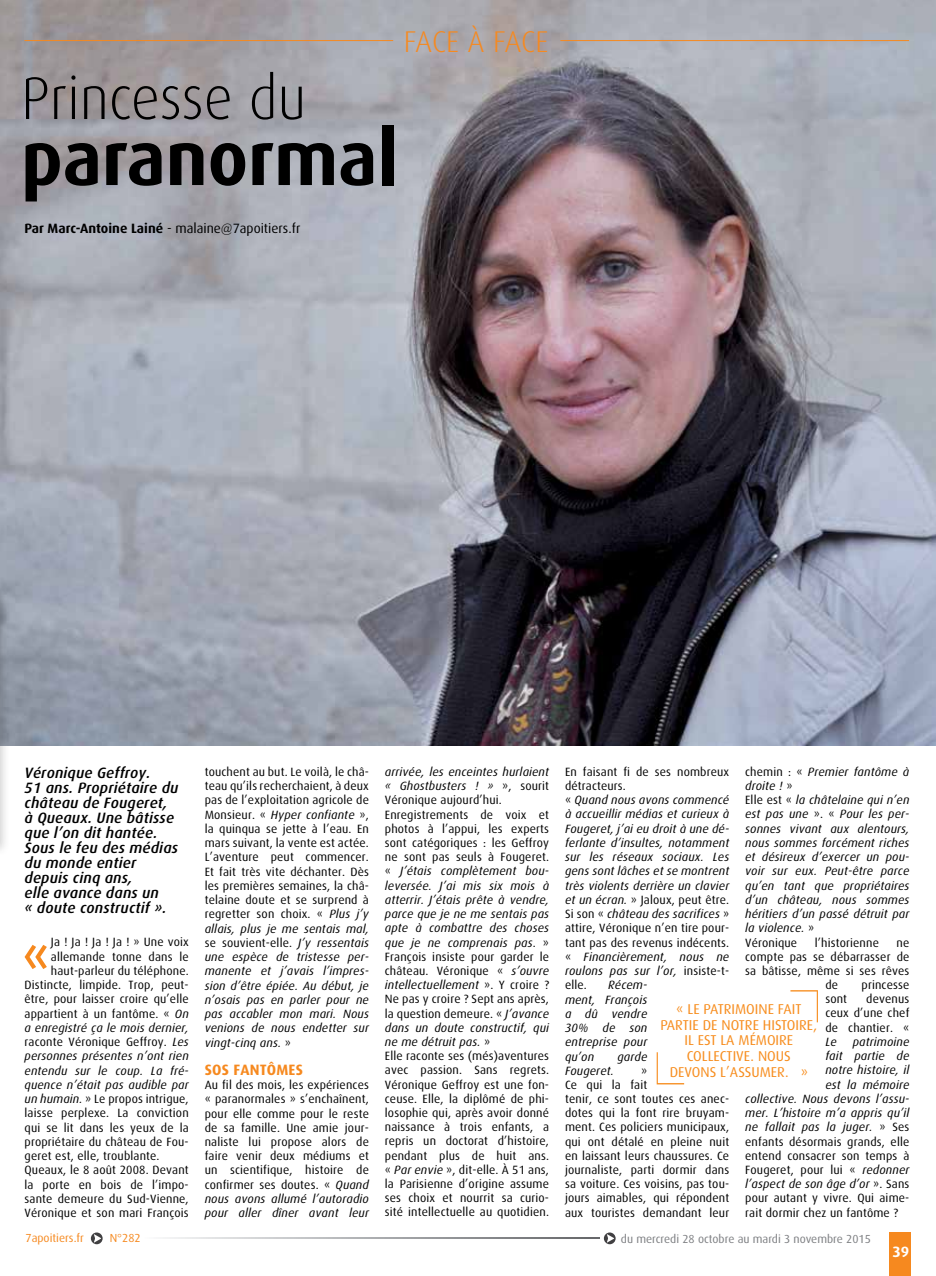
<style>
.page{position:relative;width:936px;height:1276px;background:#fff}
.page>*{position:absolute;margin:0;border:0;box-sizing:border-box;transform-origin:0 0}
.t1{font:700 76.5px "Dax";color:#000;scale:.95 1}
.t2{font:300 60px "Dax";color:#000;scale:.95 1}
.t3{font:500 53.4px "Dax";color:#f6891f}
.t4{font:300 30px "Dax";color:#f6891f}
.t5{font:italic 500 15px/15px "Dax";letter-spacing:.01em;color:#000}
.t6{font:700 15px "Dax";color:#f6891f}
.t7{font:700 15px "Dax";color:#fff}
.t8{font:14.25px/15.8px "Dax";color:#f78d1e}
.t9{font:13.5px "Dax";color:#000}
.t10{font:12px/14.2px "Dax";letter-spacing:.01em;color:#000;text-align:justify}
.t11{font:italic 12px/14.2px "Dax";letter-spacing:.01em;color:#000}
.t12{font:11.7px "Dax";color:#7c7e81}
.t13{font:11.7px "Dax";color:#f6891f}
.s1{font-weight:700}
.s2{font-style:italic}
.s3{font-style:normal}
</style>
<div class="page">
<svg style="left:91px;top:1232px;width:12px;height:12px"></svg>
<svg style="left:604px;top:1232px;width:11px;height:12px"></svg>
<svg style="left:163px;top:1238px;width:437px;height:1px"></svg>
<img style="left:0;top:0;width:935px;height:745px">
<hr style="left:24px;top:40px;width:369px;height:1px;background:#f6891f">
<hr style="left:560px;top:40px;width:349px;height:1px;background:#f6891f">
<svg style="left:656px;top:1052px;width:28px;height:32px"></svg>
<svg style="left:790px;top:990px;width:27px;height:32px"></svg>
<div style="left:0;top:586px;width:10px;height:271px;background:#000;opacity:.2"></div>
<svg style="left:0;top:591px;width:1px;height:253px"></svg>
<div style="left:889px;top:1232px;width:22px;height:44px;background:#f6891f"></div>
<h2 class="t2" style="left:21px;top:65px;width:301px">Princesse du</h2>
<h1 class="t1" style="left:21px;top:115px;width:398px">paranormal</h1>
<p class="t9" style="left:24px;top:221px;width:277px"><span class="s1">Par Marc-Antoine Lainé</span> - malaine@7apoitiers.fr</p>
<h3 class="t4" style="left:404px;top:25px;width:146px">face à face</h3>
<p class="t5" style="left:25px;top:765px;width:155px">Véronique Geffroy.<br>51 ans. Propriétaire du château de Fougeret, à Queaux. Une bâtisse que l’on dit hantée.<br>Sous le feu des médias du monde entier depuis cinq ans,<br>elle avance dans un<br>« doute constructif ».</p>
<h3 class="t3" style="left:22px;top:926px;width:30px">«</h3>
<p class="t10" style="left:51px;top:935px;width:139px">Ja ! Ja ! Ja ! Ja ! » Une voix</p>
<p class="t10" style="left:51px;top:949px;width:139px">allemande tonne dans le</p>
<p class="t10" style="left:51px;top:963px;width:139px">haut-parleur du téléphone.</p>
<p class="t10" style="left:25px;top:978px;width:166px">Distincte, limpide. Trop, peut-</p>
<p class="t10" style="left:25px;top:992px;width:166px">être, pour laisser croire qu’elle</p>
<p class="t10" style="left:25px;top:1006px;width:166px">appartient à un fantôme. « <span class="s2">On</span></p>
<p class="t11" style="left:25px;top:1020px;width:166px">a enregistré ça le mois dernier,</p>
<p class="t10" style="left:25px;top:1035px;width:166px">raconte Véronique Geffroy. <span class="s2">Les</span></p>
<p class="t11" style="left:25px;top:1049px;width:166px">personnes présentes n’ont rien</p>
<p class="t11" style="left:25px;top:1063px;width:166px">entendu sur le coup. La fré-</p>
<p class="t11" style="left:25px;top:1077px;width:166px">quence n’était pas audible par</p>
<p class="t10" style="left:25px;top:1092px;width:166px"><span class="s2">un humain.</span> » Le propos intrigue,</p>
<p class="t10" style="left:25px;top:1106px;width:166px">laisse perplexe. La conviction</p>
<p class="t10" style="left:25px;top:1120px;width:166px">qui se lit dans les yeux de la</p>
<p class="t10" style="left:25px;top:1134px;width:166px">propriétaire du château de Fou-</p>
<p class="t10" style="left:25px;top:1148px;width:136px">geret est, elle, troublante.</p>
<p class="t10" style="left:25px;top:1163px;width:166px">Queaux, le 8 août 2008. Devant</p>
<p class="t10" style="left:25px;top:1177px;width:166px">la porte en bois de l’impo-</p>
<p class="t10" style="left:25px;top:1191px;width:166px">sante demeure du Sud-Vienne,</p>
<p class="t10" style="left:25px;top:1205px;width:166px">Véronique et son mari François</p>
<p class="t10" style="left:205px;top:764px;width:166px">touchent au but. Le voilà, le châ&shy;teau qu’ils recherchaient, à deux pas de l’exploitation agricole de Monsieur. « <span class="s2">Hyper confiante</span> », la quinqua se jette à l’eau. En mars suivant, la vente est actée.<br>L’aventure peut commencer.<br>Et fait très vite déchanter. Dès les premières semaines, la châ&shy;telaine doute et se surprend à regretter son choix. « <span class="s2">Plus j’y allais, plus je me sentais mal, </span>se souvient-elle. <span class="s2">J’y ressentais une espèce de tristesse per&shy;manente et j’avais l’impres&shy;sion d’être épiée. Au début, je n’osais pas en parler pour ne pas accabler mon mari. Nous venions de nous endetter sur vingt-cinq ans.</span> »</p>
<p class="t6" style="left:205px;top:1061px;width:9px">SOS</p>
<p class="t6" style="left:233px;top:1061px;width:71px">Fantômes</p>
<p class="t10" style="left:205px;top:1078px;width:166px">Au fil des mois, les expériences « paranormales » s’enchaînent, pour elle comme pour le reste de sa famille. Une amie jour&shy;naliste lui propose alors de faire venir deux médiums et un scientifique, histoire de confirmer ses doutes. « <span class="s2">Quand nous avons allumé l’autoradio pour aller dîner avant leur</span></p>
<p class="t11" style="left:745px;top:764px;width:166px"><span class="s3">chemin : «</span> Premier fantôme à droite ! <span class="s3">»<br>Elle est «</span> la châtelaine qui n’en est pas une <span class="s3">». «</span> Pour les per&shy;sonnes vivant aux alentours, nous sommes forcément riches et désireux d’exercer un pou&shy;voir sur eux. Peut-être parce qu’en tant que propriétaires d’un château, nous sommes héritiers d’un passé détruit par la violence. <span class="s3">»<br>Véronique</span></p>
<p class="t10" style="left:385px;top:765px;width:166px;text-align:left"><span class="s2">arrivée, les enceintes hurlaient « Ghostbusters ! »</span> », sourit<br>Véronique aujourd’hui.<br>Enregistrements de voix et photos à l’appui, les experts sont catégoriques : les Geffroy ne sont pas seuls à Fougeret. « <span class="s2">J’étais complètement bou&shy;leversée. J’ai mis six mois à atterrir. J’étais prête à vendre, parce que je ne me sentais pas apte à combattre des choses que je ne comprenais pas</span>. »<br>François insiste pour garder le château. Véronique « <span class="s2">s’ouvre intellectuellement</span> ». Y croire ?<br>Ne pas y croire ? Sept ans après, la question demeure. « <span class="s2">J’avance dans un doute constructif, qui ne me détruit pas.</span> »<br>Elle raconte ses (més)aventures avec passion. Sans regrets.<br>Véronique Geffroy est une fon&shy;ceuse. Elle, la diplômé de phi&shy;losophie qui, après avoir donné naissance à trois enfants, a repris un doctorat d’histoire, pendant plus de huit ans. « <span class="s2">Par envie</span> », dit-elle. À 51 ans, la Parisienne d’origine assume ses choix et nourrit sa curio&shy;sité intellectuelle au quotidien.</p>
<p class="t11" style="left:565px;top:764px;width:166px"><span class="s3">En faisant fi de ses nombreux détracteurs.<br>«</span> Quand nous avons commencé à accueillir médias et curieux à<br>Fougeret, j’ai eu droit à une dé&shy;ferlante d’insultes, notamment sur les réseaux sociaux. Les gens sont lâches et se montrent très violents derrière un clavier et un écran. <span class="s3">» Jaloux, peut être.<br>Si son «</span> château des sacrifices <span class="s3">» attire, Véronique n’en tire pour&shy;tant pas des revenus indécents. «</span> Financièrement, nous ne roulons pas sur l’or, <span class="s3">insiste-t&shy;elle.</span></p>
<p class="t10" style="left:814px;top:935px;width:66px">l’historienne</p>
<p class="t10" style="left:896px;top:935px;width:14px">ne</p>
<p class="t10" style="left:745px;top:949px;width:166px">compte pas se débarrasser de</p>
<p class="t10" style="left:745px;top:963px;width:166px">sa bâtisse, même si ses rêves</p>
<p class="t10" style="left:825px;top:978px;width:14px">de</p>
<p class="t10" style="left:861px;top:978px;width:49px">princesse</p>
<p class="t10" style="left:825px;top:992px;width:23px">sont</p>
<p class="t11" style="left:565px;top:978px;width:84px;text-align:justify;text-indent:43px">Récem&shy;ment, François a dû vendre 30% de son entreprise pour qu’on</p>
<p class="t10" style="left:825px;top:992px;width:85px;text-indent:41px">devenus ceux d’une chef de chantier. «</p>
<p class="t11" style="left:825px;top:1034px;width:13px">Le</p>
<p class="t11" style="left:852px;top:1034px;width:58px">patrimoine</p>
<p class="t11" style="left:825px;top:1049px;width:85px">fait partie de</p>
<p class="t11" style="left:825px;top:1063px;width:85px">notre histoire, il</p>
<p class="t11" style="left:825px;top:1077px;width:85px">est la mémoire</p>
<p class="t11" style="left:745px;top:1091px;width:166px">collective. Nous devons l’assu-</p>
<p class="t11" style="left:745px;top:1106px;width:166px">mer. L’histoire m’a appris qu’il</p>
<p class="t11" style="left:745px;top:1120px;width:166px">ne fallait pas la juger. <span class="s3">» Ses</span></p>
<p class="t10" style="left:745px;top:1134px;width:166px">enfants désormais grands, elle</p>
<p class="t10" style="left:745px;top:1148px;width:166px">entend consacrer son temps à</p>
<p class="t10" style="left:745px;top:1162px;width:166px">Fougeret, pour lui « <span class="s2">redonner</span></p>
<p class="t11" style="left:745px;top:1177px;width:166px">l’aspect de son âge d’or <span class="s3">». Sans</span></p>
<p class="t10" style="left:745px;top:1191px;width:166px">pour autant y vivre. Qui aime-</p>
<p class="t10" style="left:745px;top:1205px;width:154px">rait dormir chez un fantôme ?</p>
<p class="t8" style="left:676px;top:1001px;width:36px">« Le patrimoine</p>
<p class="t8" style="left:777px;top:1001px;width:7px">fait</p>
<p class="t8" style="left:660px;top:1017px;width:8px">partie</p>
<p class="t8" style="left:702px;top:1017px;width:27px">de notre</p>
<p class="t8" style="left:762px;top:1017px;width:8px">histoire</p>
<p class="t8" style="left:813px;top:1017px;width:5px">,</p>
<p class="t8" style="left:684px;top:1032px;width:63px">ilest lamémoire collective</p>
<p class="t8" style="left:750px;top:1048px;width:26px">. Nous</p>
<p class="t11" style="left:617px;top:1049px;width:31px">garde</p>
<p class="t8" style="left:669px;top:1064px;width:9px">devons</p>
<p class="t8" style="left:720px;top:1064px;width:19px">l’assumer</p>
<p class="t8" style="left:785px;top:1064px;width:24px">. »</p>
<p class="t11" style="left:565px;top:1063px;width:50px">Fougeret.</p>
<p class="t10" style="left:565px;top:1063px;width:166px;text-align:left;text-indent:76px">»<br>Ce qui la fait<br>tenir, ce sont toutes ces anec&shy;dotes qui la font rire bruyam&shy;ment. Ces policiers municipaux, qui ont détalé en pleine nuit en laissant leurs chaussures. Ce journaliste, parti dormir dans sa voiture. Ces voisins, pas tou&shy;jours aimables, qui répondent aux touristes demandant leur</p>
<p class="t13" style="left:26px;top:1231px;width:60px">7apoitiers.fr</p>
<p class="t13" style="left:110px;top:1231px;width:32px">N°282</p>
<p class="t12" style="left:621px;top:1232px;width:251px">du mercredi 28 octobre au mardi 3 novembre 2015</p>
<p class="t7" style="left:892px;top:1243px;width:18px">39</p>
</div>
